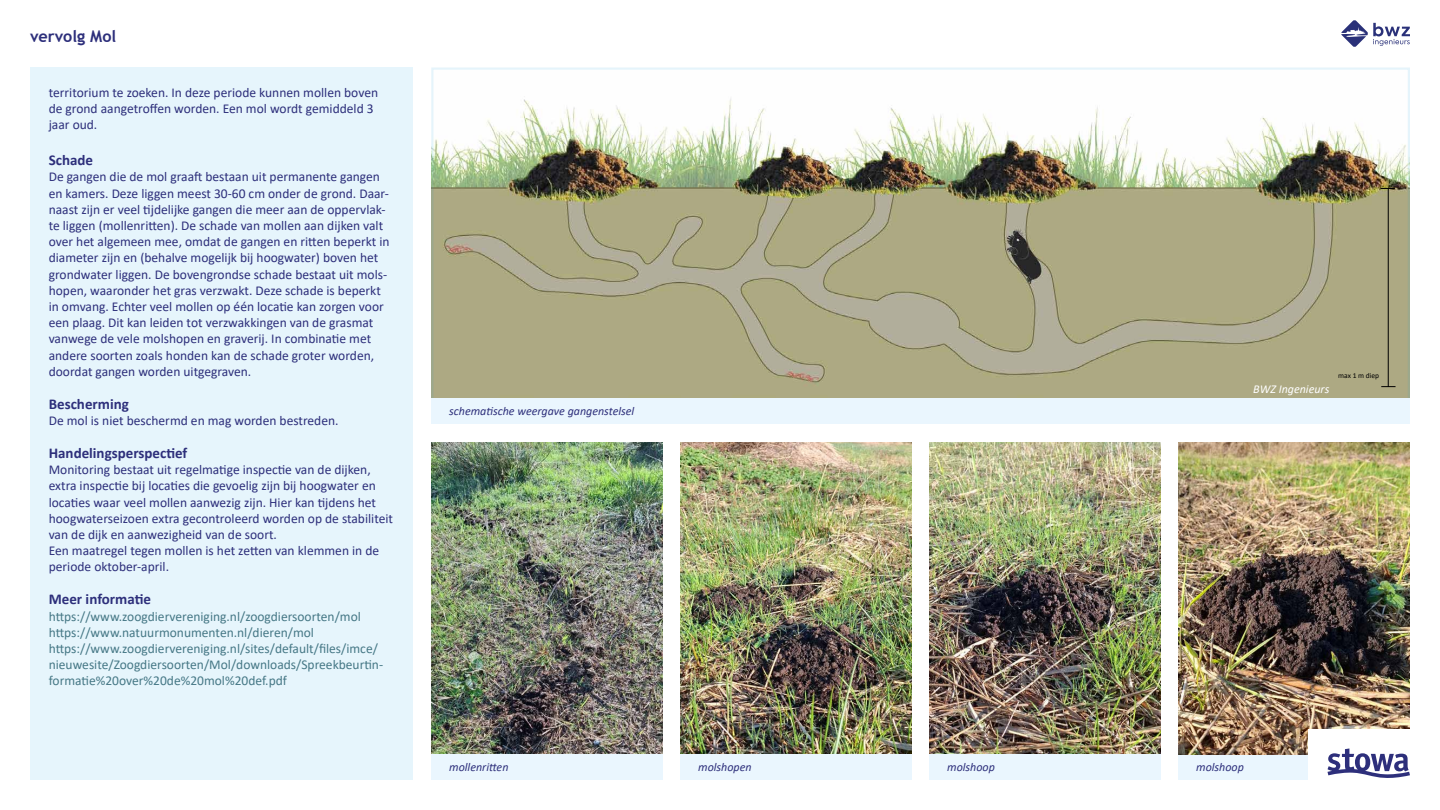
<style>
.page{position:relative;width:1440px;height:810px;background:#fff}
.page>*{position:absolute;margin:0;border:0;box-sizing:border-box;transform-origin:0 0}
.t1{font:700 16.2px "Trebuchet MS";color:#2d2f7b}
.t2{font:700 15px "Calibri";color:#2d2f7b}
.t3{font:13.5px/16.2px "Calibri";color:#2d2f7b}
.t4{font:13.5px/16.2px "Calibri";color:#467886}
.t5{font:italic 12px "Calibri";color:#2d2f7b}
.t6{font:italic 12px "Calibri";color:#fff}
.t7{font:7.5px "Calibri";color:#000}
</style>
<div class="page">
<div style="left:30px;top:68px;width:382px;height:712px;background:#e6f5fc"></div>
<img style="left:680px;top:442px;width:232px;height:312px">
<img style="left:929px;top:442px;width:232px;height:312px">
<img style="left:431px;top:442px;width:232px;height:312px">
<img style="left:434px;top:98px;width:973px;height:300px">
<svg style="left:1341px;top:20px;width:69px;height:27px"></svg>
<div style="left:680px;top:754px;width:232px;height:26px;background:#eaf6fe"></div>
<div style="left:929px;top:754px;width:232px;height:26px;background:#eaf6fe"></div>
<div style="left:1178px;top:754px;width:232px;height:26px;background:#eaf6fe"></div>
<div style="left:431px;top:398px;width:979px;height:26px;background:#eaf6fe"></div>
<div style="left:431px;top:754px;width:232px;height:26px;background:#eaf6fe"></div>
<img style="left:1178px;top:442px;width:232px;height:312px">
<hr style="left:1388px;top:188px;width:1px;height:199px;background:#000">
<svg style="left:1381px;top:386px;width:15px;height:1px"></svg>
<svg style="left:1381px;top:188px;width:14px;height:1px"></svg>
<div style="left:1309px;top:729px;width:131px;height:81px;background:#fff"></div>
<svg style="left:1328px;top:748px;width:82px;height:30px"></svg>
<p class="t1" style="left:30px;top:26px;width:88px">vervolg Mol</p>
<p class="t3" style="left:49px;top:84px;width:331px">territorium te zoeken. In deze periode kunnen mollen boven de grond aangetroffen worden. Een mol wordt gemiddeld 3 jaar oud.</p>
<p class="t2" style="left:49px;top:150px;width:46px">Schade</p>
<p class="t3" style="left:49px;top:168px;width:342px">De gangen die de mol graaft bestaan uit permanente gangen en kamers. Deze liggen meest 30-60 cm onder de grond. Daar&shy;naast zijn er veel tijdelijke gangen die meer aan de oppervlak&shy;te liggen (mollenritten). De schade van mollen aan dijken valt over het algemeen mee, omdat de gangen en ritten beperkt in diameter zijn en (behalve mogelijk bij hoogwater) boven het grondwater liggen. De bovengrondse schade bestaat uit mols&shy;hopen, waaronder het gras verzwakt. Deze schade is beperkt in omvang. Echter veel mollen op één locatie kan zorgen voor een plaag. Dit kan leiden tot verzwakkingen van de grasmat vanwege de vele molshopen en graverij. In combinatie met andere soorten zoals honden kan de schade groter worden, doordat gangen worden uitgegraven.</p>
<p class="t2" style="left:49px;top:393px;width:82px">Bescherming</p>
<p class="t3" style="left:49px;top:412px;width:291px">De mol is niet beschermd en mag worden bestreden.</p>
<p class="t2" style="left:49px;top:442px;width:140px">Handelingsperspectief</p>
<p class="t3" style="left:49px;top:461px;width:346px">Monitoring bestaat uit regelmatige inspectie van de dijken, extra inspectie bij locaties die gevoelig zijn bij hoogwater en locaties waar veel mollen aanwezig zijn. Hier kan tijdens het hoogwaterseizoen extra gecontroleerd worden op de stabiliteit van de dijk en aanwezigheid van de soort.<br>Een maatregel tegen mollen is het zetten van klemmen in de periode oktober-april.</p>
<p class="t2" style="left:49px;top:589px;width:104px">Meer informatie</p>
<p class="t4" style="left:49px;top:608px;width:336px">https://www.zoogdiervereniging.nl/zoogdiersoorten/mol https://www.natuurmonumenten.nl/dieren/mol https://www.zoogdiervereniging.nl/sites/default/files/imce/ nieuwesite/Zoogdiersoorten/Mol/downloads/Spreekbeurtin&shy;formatie%20over%20de%20mol%20def.pdf</p>
<p class="t5" style="left:449px;top:402px;width:187px">schematische weergave gangenstelsel</p>
<p class="t5" style="left:449px;top:759px;width:61px">mollenritten</p>
<p class="t6" style="left:1253px;top:381px;width:78px">BWZ Ingenieurs</p>
<p class="t7" style="left:1338px;top:371px;width:42px">max 1 m diep</p>
<p class="t5" style="left:698px;top:759px;width:55px">molshopen</p>
<p class="t5" style="left:947px;top:759px;width:49px">molshoop</p>
<p class="t5" style="left:1196px;top:759px;width:49px">molshoop</p>
</div>
